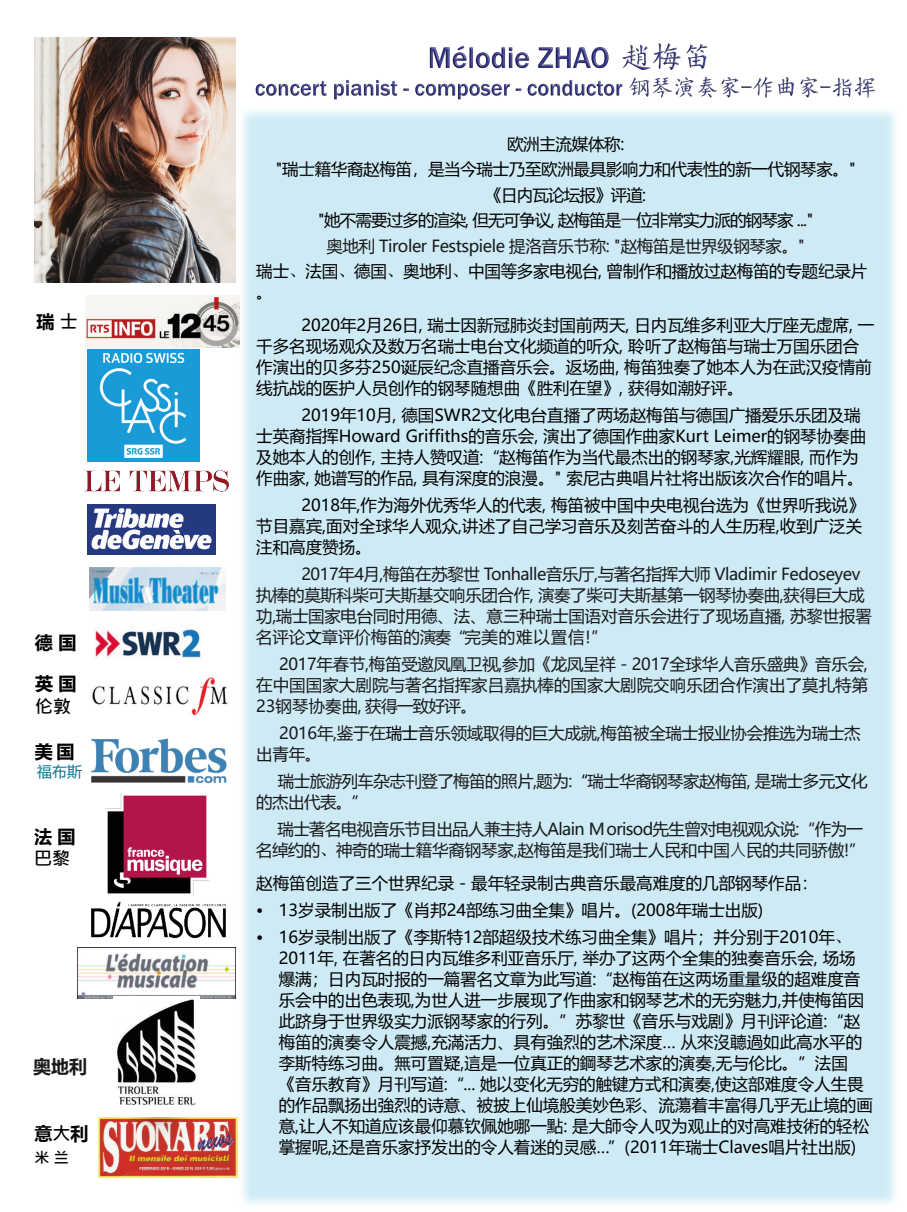
<style>
.page{position:relative;width:907px;height:1212px;background:#fff}
.page>*{position:absolute;margin:0;border:0;box-sizing:border-box;transform-origin:0 0}
.t1{font:700 18px "Microsoft Ya Hei";letter-spacing:.3em;color:#000001}
.t2{font:700 18px "Microsoft Jheng Hei";color:#000001}
.t3{font:700 18px "Microsoft Ya Hei";color:#18191b}
.t4{font:16.5px/21px "Microsoft Ya Hei";color:#000001}
.t5{font:16.5px/21px "Microsoft Ya Hei";letter-spacing:-.025em;color:#18191b}
.t6{font:16.5px/25.5px "Microsoft Ya Hei";letter-spacing:-.02em;color:#000001;text-align:center}
.t7{font:15px "Microsoft Ya Hei";color:#0f7392}
.t8{font:700 15px "Microsoft Jheng Hei";color:#000001}
.s1{color:#18191b}
.s2{color:#000001}
.s3{font-family:"Sim Sun";color:#000001}
.s4{font-family:"Sim Sun"}
</style>
<div class="page">
<img style="left:255px;top:44px;width:620px;height:56px">
<img style="left:77px;top:948px;width:159px;height:51px">
<img style="left:92px;top:677px;width:136px;height:39px">
<img style="left:91px;top:902px;width:135px;height:37px">
<img style="left:90px;top:567px;width:136px;height:43px">
<img style="left:98px;top:1117px;width:139px;height:61px">
<img style="left:86px;top:296px;width:153px;height:52px">
<img style="left:84px;top:470px;width:145px;height:22px">
<img style="left:88px;top:504px;width:128px;height:50px">
<img style="left:91px;top:738px;width:135px;height:45px">
<img style="left:113px;top:997px;width:86px;height:108px">
<img style="left:34px;top:37px;width:201px;height:246px">
<img style="left:106px;top:793px;width:102px;height:103px">
<img style="left:94px;top:627px;width:107px;height:31px">
<img style="left:88px;top:350px;width:111px;height:111px">
<p class="t1" style="left:36px;top:313px;width:43px">瑞 ⼠</p>
<p class="t1" style="left:35px;top:634px;width:43px">德国</p>
<p class="t1" style="left:35px;top:675px;width:43px">英国</p>
<p class="t2" style="left:35px;top:696px;width:37px">伦敦</p>
<p class="t1" style="left:35px;top:743px;width:41px">美国</p>
<p class="t7" style="left:37px;top:765px;width:46px">福布斯</p>
<p class="t1" style="left:34px;top:828px;width:43px">法国</p>
<p class="t2" style="left:34px;top:849px;width:37px">巴黎</p>
<p class="t3" style="left:33px;top:1058px;width:55px">奥地利</p>
<p class="t1" style="left:35px;top:1126px;width:55px">意⼤利</p>
<p class="t8" style="left:35px;top:1149px;width:36px">⽶ 兰</p>
<p class="t6" style="left:275px;top:132px;width:582px">欧洲主流媒体称:<br>"瑞<span class="s1">士</span>籍华裔赵梅笛，是当今瑞士乃至欧洲最具影响力和代表性的新一代钢琴家。"《日内瓦论坛报》评道:<br>"她不需要过多的渲染, 但无可争议, 赵梅笛是⼀位非常实力派的钢琴家 ..."</p>
<p class="t5" style="left:256px;top:234px;width:612px;line-height:25.5px;text-align:center">奥地利 Tiroler Festspiele 提洛音乐节称: "赵梅笛是世界级钢琴家。"<br><span class="s2">瑞士</span><span class="s3">、</span><span class="s2">法国</span><span class="s3">、</span><span class="s2">德国</span><span class="s3">、</span><span class="s2">奥地利</span><span class="s3">、</span><span class="s2">中国等多家电视台, 曾制作和播放过赵梅笛的专题纪录片</span></p>
<p class="t4" style="left:256px;top:283px;width:18px">。</p>
<p class="t4" style="left:256px;top:316px;width:619px;text-indent:45px">2020年2月26日, 瑞士因新冠肺炎封国前两天, 日内瓦维多利亚大厅座无虚席, 一千多名现场观众及数万名瑞士电台文化频道的听众, 聆听了赵梅笛与瑞士万国乐团合作演出的贝多芬250诞辰纪念直播音乐会。返场曲, 梅笛独奏了她本人为在武汉疫情前线抗战的医护人员创作的钢琴随想曲《胜利在望》, 获得如潮好评。</p>
<p class="t4" style="left:256px;top:406px;width:611px;text-indent:45px">2019年10月, 德国SWR2文化电台直播了两场赵梅笛与德国广播爱乐乐团及瑞士英裔指挥Howard Griffiths的音乐会, 演出了德国作曲家Kurt Leimer的钢琴协奏曲及她本人的创作, 主持人赞叹道:“赵梅笛作为当代最杰出的钢琴家,光辉耀眼, 而作为作曲家, 她谱写的作品, 具有深度的浪漫。" 索尼古典唱片社将出版该次合作的唱片。</p>
<p class="t4" style="left:256px;top:496px;width:610px;text-indent:45px">2018年,作为海外优秀华人的代表, 梅笛被中国中央电视台选为《世界听我说》节目嘉宾,面对全球华人观众,讲述了自己学习音乐及刻苦奋斗的人生历程,收到广泛关注和高度赞扬。</p>
<p class="t5" style="left:256px;top:565px;width:617px;text-indent:45px">2017年4月,梅笛在苏黎世 Tonhalle音乐厅,与著名指挥大师 Vladimir Fedoseyev执棒的莫斯科柴可夫斯基交响乐团合作, 演奏了柴可夫斯基第一钢琴协奏曲,获得巨大成功,瑞士国家电台同时用德、法、意三种瑞士国语对音乐会进行了现场直播, 苏黎世报署名评论<span class="s2">文</span>章评价梅笛的演奏“完美的难以置信!”</p>
<p class="t5" style="left:256px;top:655px;width:613px;text-align:justify;text-indent:23px">2017年春节,梅笛受邀凤凰卫视,参加《龙凤呈祥－2017全球华人音乐盛典》音乐会,在中国国家大剧院与著名指挥家吕嘉执棒的国家大剧院交响乐团合作演出了莫扎特第23钢琴协奏曲, 获得一致好评。</p>
<p class="t5" style="left:256px;top:724px;width:606px;text-indent:23px">2016年,鉴于在<span class="s2">瑞士</span>音乐领域取得的巨大成就,梅笛被全瑞士报业协会推选为瑞士杰出青年。</p>
<p class="t5" style="left:256px;top:772px;width:613px;text-indent:22px">瑞士旅游列车杂志刊登了梅笛的照片,题为:<span class="s2">“</span>瑞士华裔钢琴家赵梅笛, 是瑞士多元<span class="s2">文</span>化的杰出代表。”</p>
<p class="t5" style="left:256px;top:820px;width:611px;text-align:right">瑞士著名电视音乐节目出品人兼主持人Alain Morisod先生曾对电视观众说:“作为一<br>名绰约的<span class="s3">、</span>神奇的瑞士籍华裔钢琴家,赵梅笛是我们瑞士人民和中国⼈民的共同骄傲!”</p>
<p class="t4" style="left:256px;top:874px;width:563px">赵梅笛创造了三个世界纪录 - 最年轻录制古典音乐最高难度的几部钢琴作品：</p>
<p class="t4" style="left:256px;top:901px;width:508px">• 13岁录制出版了《肖邦24部练习曲全集》唱片。(2008年瑞士出版)</p>
<p class="t4" style="left:279px;top:928px;width:595px;text-indent:-23px">• 16岁录制出版了《李斯特12部超级技术练习曲全集》唱片；并分别于2010年<span class="s4">、</span>2011年, 在著名的日内瓦维多利亚音乐厅, 举办了这两个全集的独奏音乐会, 场场爆满；日内瓦时报的一篇署名文章为此写道:“赵梅笛在这两场重量级的超难度音乐会中的出色表现,为世人进一步展现了作曲家和钢琴艺术的无穷魅力,并使梅笛因此跻身于世界级实力派钢琴家的行列。”苏黎世《音乐与戏剧》月刊评论道:“赵梅笛的演奏令人震撼,充滿活力、具有強烈的艺术深度… 从來沒聼過如此高水平的李斯特练习曲。無可置疑,這是一位真正的鋼琴艺术家的演奏,无与伦比。”法国<br>《音乐教育》月刊写道:“... 她以变化无穷的触键方式和演奏,使这部难度令人生畏的作品飘扬出強烈的诗意、被披上仙境般美妙色彩、流蕩着丰富得几乎无止境的画意,让人不知道应该最仰慕钦佩她哪一點: 是大師令人叹为观止的对高难技術的轻松掌握呢,还是音乐家抒发出的令人着迷的灵感…”(2011年瑞士Claves唱片社出版)</p>
</div>
